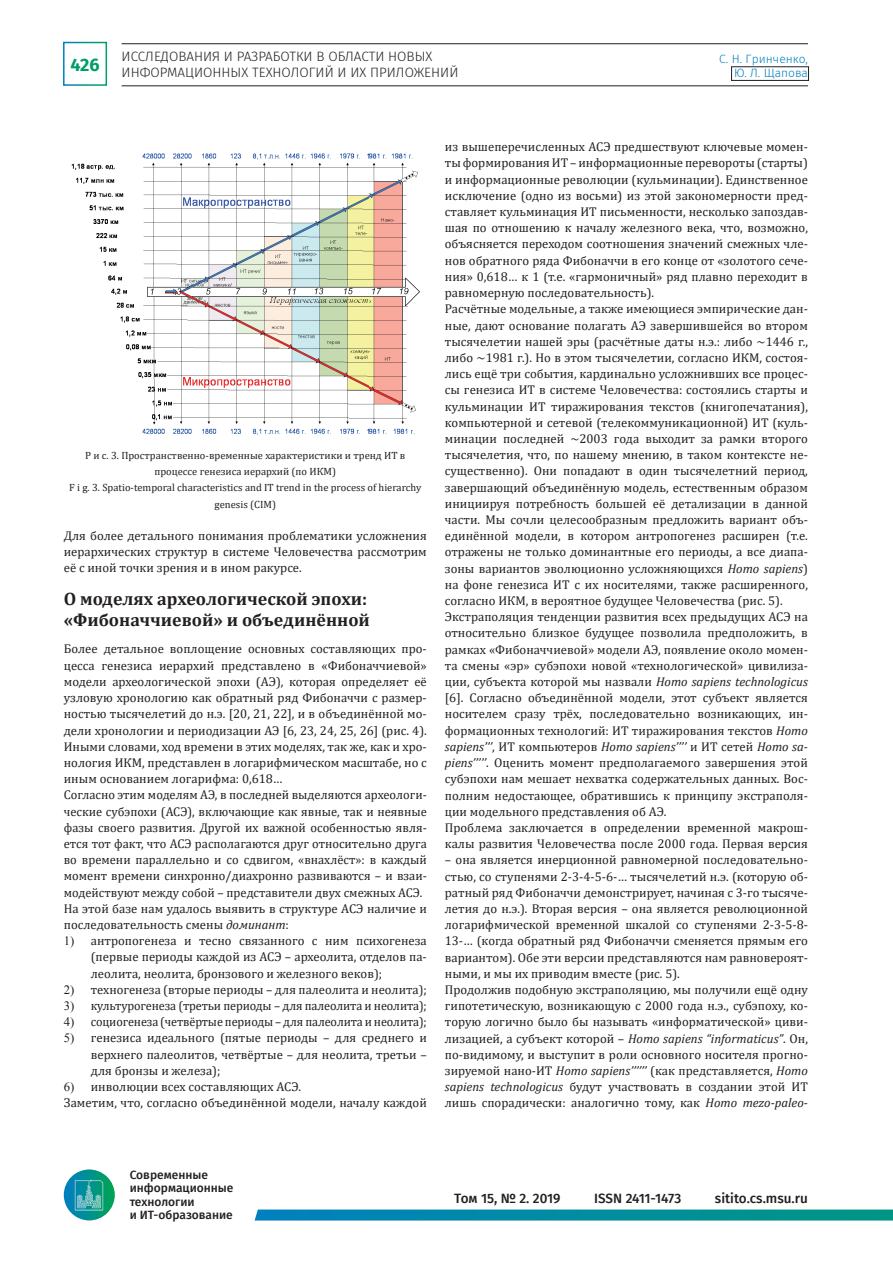
<style>
.page{position:relative;width:893px;height:1263px;background:#fff}
.page>*{position:absolute;margin:0;border:0;box-sizing:border-box;transform-origin:0 0}
.t1{font:700 18px/21.6px "Cambria";color:#231f20}
.t2{font:700 18px "Fira Sans";color:#009e67}
.t3{font:300 13.5px/16.2px "Fira Sans";color:#231f20}
.t4{font:500 13.5px "Fira Sans";color:#231f20}
.t5{font:12.75px/16.2px "Cambria";color:#231f20}
.t6{font:12.75px "Cambria";color:#231f20;scale:.96 1}
.t7{font:500 12px/13.5px "Fira Sans";color:#231f20}
.t8{font:300 12px/13.5px "Fira Sans";color:#0080bf;text-align:right}
.t9{font:10.5px/16.2px "Cambria";color:#231f20;text-align:center}
.s1{font-style:italic}
.s2{font-family:"Times New Roman"}
</style>
<div class="page">
<div style="left:63px;top:42px;width:44px;height:44px;border:2px solid #fff"></div>
<hr style="left:122px;top:43px;width:686px;height:1px;background:#231f20">
<hr style="left:122px;top:86px;width:686px;height:1px;background:#231f20">
<img style="left:64px;top:1169px;width:51px;height:51px;border-radius:26px">
<svg style="left:255px;top:1209px;width:638px;height:11px"></svg>
<div style="left:731px;top:66px;width:78px;height:15px;border:1px solid #231f20"></div>
<img style="left:71px;top:153px;width:349px;height:282px">
<h1 class="t2" style="left:70px;top:49px;width:31px">426</h1>
<p class="t3" style="left:122px;top:48px;width:338px">ИССЛЕДОВАНИЯ И РАЗРАБОТКИ В ОБЛАСТИ НОВЫХ<br>ИНФОРМАЦИОННЫХ ТЕХНОЛОГИЙ И ИХ ПРИЛОЖЕНИЙ</p>
<p class="t8" style="left:719px;top:52px;width:90px">С. Н. Гринченко,<br>Ю. Л. Щапова</p>
<p class="t9" style="left:69px;top:447px;width:354px">Р и с. 3. Пространственно-временные характеристики и тренд ИТ в процессе генезиса иерархий (по ИКМ)<br>F i g. 3. Spatio-temporal characteristics and IT trend in the process of hierarchy genesis (CIM)</p>
<p class="t5" style="left:64px;top:528px;width:365px;text-align:justify">Для более детального понимания проблематики усложнения иерархических структур в системе Человечества рассмотрим её с иной точки зрения и в ином ракурсе.</p>
<h1 class="t1" style="left:64px;top:587px;width:308px">О моделях археологической эпохи: «Фибоначчиевой» и объединённой</h1>
<p class="t5" style="left:64px;top:641px;width:365px">Более детальное воплощение основных составляющих про&shy;цесса генезиса иерархий представлено в «Фибоначчиевой» модели археологической эпохи (АЭ), которая определяет её узловую хронологию как обратный ряд Фибоначчи с размер&shy;ностью тысячелетий до н.э. [20, 21, 22], и в объединённой мо&shy;дели хронологии и периодизации АЭ [6, 23, 24, 25, 26] (рис. 4).<br>Иными словами, ход времени в этих моделях, так же, как и хро&shy;нология ИКМ, представлен в логарифмическом масштабе, но с иным основанием логарифма: 0,618…<br>Согласно этим моделям АЭ, в последней выделяются археологи&shy;ческие субэпохи (АСЭ), включающие как явные, так и неявные фазы своего развития. Другой их важной особенностью явля&shy;ется тот факт, что АСЭ располагаются друг относительно друга во времени параллельно и со сдвигом, «внахлёст»: в каждый момент времени синхронно/диахронно развиваются – и взаи&shy;модействуют между собой – представители двух смежных АСЭ.<br>На этой базе нам удалось выявить в структуре АСЭ наличие и последовательность смены <span class="s1">доминант</span>:</p>
<p class="t5" style="left:91px;top:933px;width:338px;text-align:justify;text-indent:-27px"><span class="s2">1)</span> антропогенеза и тесно связанного с ним психогенеза (первые периоды каждой из АСЭ – археолита, отделов па&shy;леолита, неолита, бронзового и железного веков);</p>
<p class="t5" style="left:64px;top:981px;width:365px"><span class="s2">2)</span> техногенеза (вторые периоды – для палеолита и неолита);</p>
<p class="t6" style="left:64px;top:998px;width:380px"><span class="s2">3)</span> культурогенеза (третьи периоды – для палеолита и неолита);</p>
<p class="t6" style="left:64px;top:1014px;width:380px"><span class="s2">4)</span> социогенеза (четвёртые периоды – для палеолита и неолита);</p>
<p class="t5" style="left:91px;top:1030px;width:338px;text-align:justify;text-indent:-27px"><span class="s2">5)</span> генезиса идеального (пятые периоды – для среднего и верхнего палеолитов, четвёртые – для неолита, третьи – для бронзы и железа);</p>
<p class="t5" style="left:64px;top:1078px;width:365px"><span class="s2">6)</span> инволюции всех составляющих АСЭ.<br>Заметим, что, согласно объединённой модели, началу каждой</p>
<p class="t5" style="left:445px;top:139px;width:365px">из вышеперечисленных АСЭ предшествуют ключевые момен&shy;ты формирования ИТ – информационные перевороты (старты) и информационные революции (кульминации). Единственное исключение (одно из восьми) из этой закономерности пред&shy;ставляет кульминация ИТ письменности, несколько запоздав&shy;шая по отношению к началу железного века, что, возможно, объясняется переходом соотношения значений смежных чле&shy;нов обратного ряда Фибоначчи в его конце от «золотого сече&shy;ния» 0,618… к 1 (т.е. «гармоничный» ряд плавно переходит в равномерную последовательность).<br>Расчётные модельные, а также имеющиеся эмпирические дан&shy;ные, дают основание полагать АЭ завершившейся во втором тысячелетии нашей эры (расчётные даты н.э.: либо ~1446 г., либо ~1981 г.). Но в этом тысячелетии, согласно ИКМ, состоя&shy;лись ещё три события, кардинально усложнивших все процес&shy;сы генезиса ИТ в системе Человечества: состоялись старты и кульминации ИТ тиражирования текстов (книгопечатания), компьютерной и сетевой (телекоммуникационной) ИТ (куль&shy;минации последней ~2003 года выходит за рамки второго тысячелетия, что, по нашему мнению, в таком контексте не&shy;существенно). Они попадают в один тысячелетний период, завершающий объединённую модель, естественным образом инициируя потребность большей её детализации в данной части. Мы сочли целесообразным предложить вариант объ&shy;единённой модели, в котором антропогенез расширен (т.е. отражены не только доминантные его периоды, а все диапа&shy;зоны вариантов эволюционно усложняющихся <span class="s1">Homo sapiens</span>) на фоне генезиса ИТ с их носителями, также расширенного, согласно ИКМ, в вероятное будущее Человечества (рис. 5).<br>Экстраполяция тенденции развития всех предыдущих АСЭ на относительно близкое будущее позволила предположить, в рамках «Фибоначчиевой» модели АЭ, появление около момен&shy;та смены «эр» субэпохи новой «технологической» цивилиза&shy;ции, субъекта которой мы назвали <span class="s1">Homo sapiens technologicus </span>[6]. Согласно объединённой модели, этот субъект является носителем сразу трёх, последовательно возникающих, ин&shy;формационных технологий: ИТ тиражирования текстов <span class="s1">Homo sapiens’’’</span>, ИТ компьютеров <span class="s1">Homo sapiens’’’’</span> и ИТ сетей <span class="s1">Homo sa&shy;piens’’’’’</span>. Оценить момент предполагаемого завершения этой субэпохи нам мешает нехватка содержательных данных. Вос&shy;полним недостающее, обратившись к принципу экстраполя&shy;ции модельного представления об АЭ.<br>Проблема заключается в определении временн<span class="s1">о</span>й макрош&shy;калы развития Человечества после 2000 года. Первая версия</p>
<p class="t5" style="left:445px;top:852px;width:365px">– она является инерционной равномерной последовательно&shy;стью, со ступенями 2-3-4-5-6-… тысячелетий н.э. (которую об&shy;ратный ряд Фибоначчи демонстрирует, начиная с 3-го тысяче&shy;летия до н.э.). Вторая версия – она является революционной логарифмической временн<span class="s1">о</span>й шкалой со ступенями 2-3-5-8- 13-… (когда обратный ряд Фибоначчи сменяется прямым его вариантом). Обе эти версии представляются нам равновероят&shy;ными, и мы их приводим вместе (рис. 5).<br>Продолжив подобную экстраполяцию, мы получили ещё одну гипотетическую, возникающую с 2000 года н.э., субэпоху, ко&shy;торую логично было бы называть «информатической» циви&shy;лизацией, а субъект которой – <span class="s1">Homo sapiens “informaticus”</span>. Он, по-видимому, и выступит в роли основного носителя прогно&shy;зируемой нано-ИТ <span class="s1">Homo sapiens’’’’’’</span> (как представляется, <span class="s1">Homo sapiens technologicus</span> будут участвовать в создании этой ИТ лишь спорадически: аналогично тому, как <span class="s1">Homo mezo-paleo-</span></p>
<p class="t7" style="left:130px;top:1167px;width:105px">Современные информационные технологии<br>и ИТ-образование</p>
<p class="t4" style="left:454px;top:1187px;width:108px">Том 15, № 2. 2019</p>
<p class="t4" style="left:594px;top:1187px;width:88px">ISSN 2411-1473</p>
<p class="t4" style="left:715px;top:1187px;width:94px">sitito.cs.msu.ru</p>
</div>
